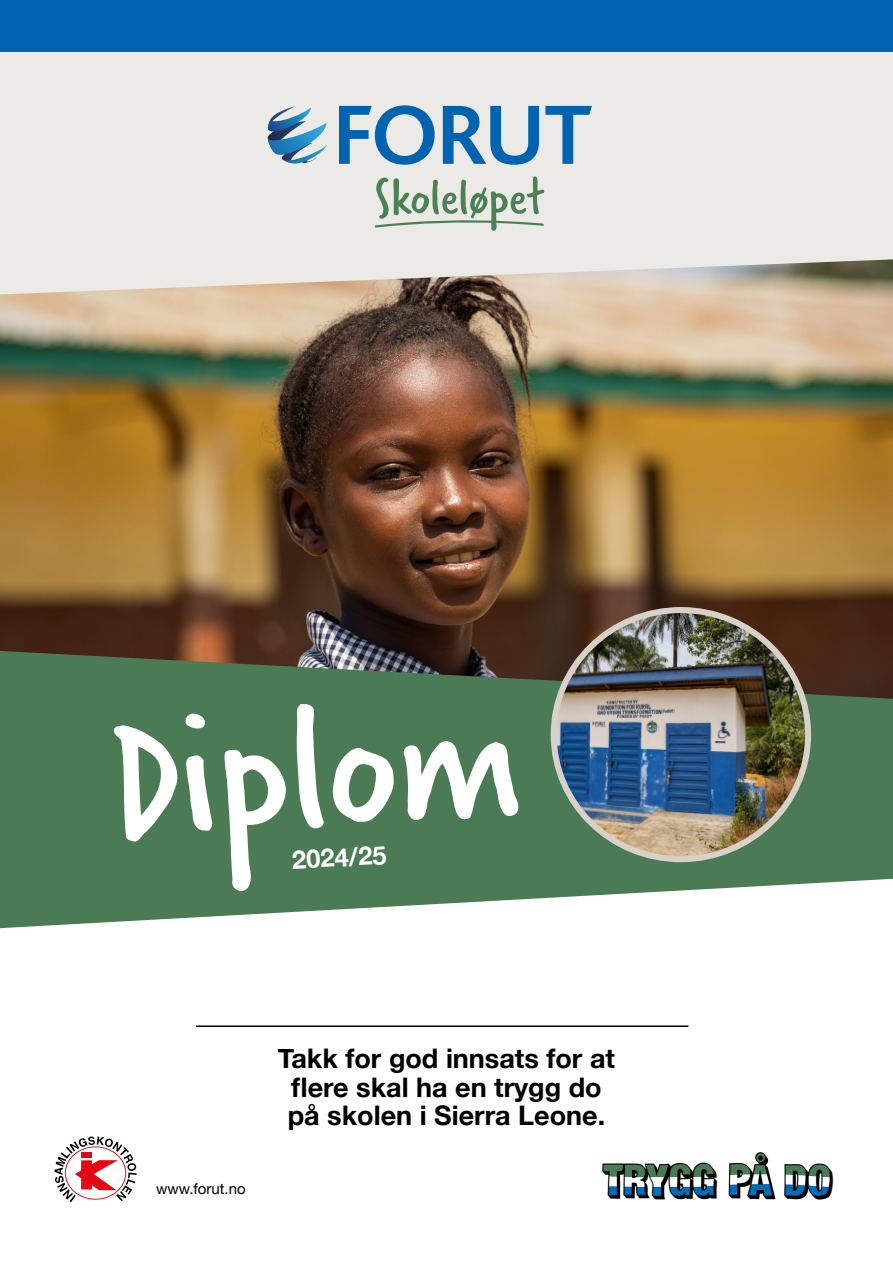
<style>
.page{position:relative;width:893px;height:1263px;background:#fff}
.page>*{position:absolute;margin:0;border:0;box-sizing:border-box;transform-origin:0 0}
.t1{font:195px "Verveine";color:#fff}
.t2{font:700 27px "Helvetica Neue";color:#000}
.t3{font:700 25.5px "Helvetica Neue";color:#fff}
.t4{font:15px "Helvetica Neue";color:#000}
</style>
<div class="page">
<img style="left:0;top:294px;width:893px;height:352px">
<svg style="left:0;top:646px;width:893px;height:283px;background:#5f8465"></svg>
<svg style="left:0;top:52px;width:893px;height:242px;background:#e7e4df"></svg>
<svg style="left:339px;top:105px;width:96px;height:60px;background:#82adcd"></svg>
<svg style="left:443px;top:106px;width:96px;height:59px;background:#76a6ca"></svg>
<svg style="left:545px;top:106px;width:47px;height:58px;background:#9bbbd3"></svg>
<svg style="left:267px;top:106px;width:60px;height:58px;background:#8fb1c8"></svg>
<svg style="left:374px;top:177px;width:170px;height:54px;background:#bfccbd"></svg>
<div style="left:0;top:0;width:893px;height:52px;background:#0063af"></div>
<img style="left:554px;top:610px;width:254px;height:249px">
<div style="left:551px;top:607px;width:260px;height:255px;border:6px solid #d7d1ca;border-radius:50%"></div>
<img style="left:602px;top:1152px;width:232px;height:48px">
<hr style="left:196px;top:1025px;width:492px;height:2px;background:#020203">
<svg style="left:54px;top:1136px;width:83px;height:66px"></svg>
<p class="t1" style="left:101px;top:644px;width:415px;rotate:-3deg">Diplom</p>
<p class="t3" style="left:291px;top:840px;width:96px;rotate:-3deg">2024/25</p>
<p class="t4" style="left:156px;top:1177px;width:91px">www.forut.no</p>
<p class="t2" style="left:278px;top:1037px;width:338px">Takk for god innsats for at</p>
<p class="t2" style="left:291px;top:1066px;width:312px">flere skal ha en trygg do</p>
<p class="t2" style="left:288px;top:1094px;width:319px">på skolen i Sierra Leone.</p>
</div>
